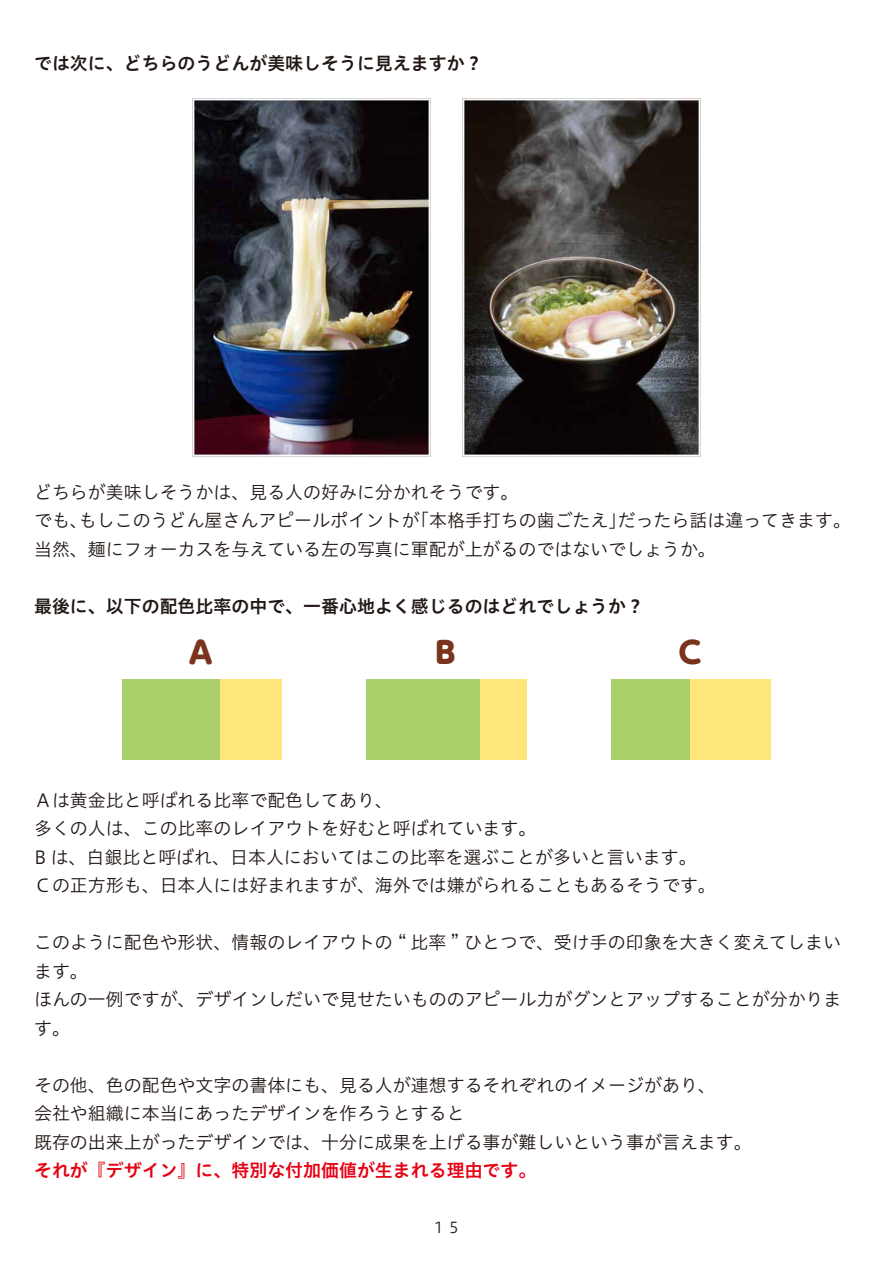
<style>
.page{position:relative;width:893px;height:1263px;background:#fff}
.page>*{position:absolute;margin:0;border:0;box-sizing:border-box;transform-origin:0 0}
.t1{font:800 30px "UD Shin M Go Pro";color:#7a341e}
.t2{font:18px/28.5px "Hiragino UD Sans Std W3";color:#221815}
.t3{font:18px "Hiragino UD Sans Std W6";color:#221815}
.t4{font:18px "Hiragino UD Sans Std W6";color:#e60012}
.t5{font:15px "Hiragino UD Sans Std W3";color:#221815}
</style>
<div class="page">
<img style="left:193px;top:99px;width:238px;height:357px">
<img style="left:462px;top:99px;width:238px;height:357px">
<div style="left:122px;top:679px;width:113px;height:81px;background:#a9d06b"></div>
<div style="left:220px;top:679px;width:62px;height:81px;background:#ffe67a"></div>
<div style="left:367px;top:679px;width:113px;height:81px;background:#a9d06b"></div>
<div style="left:480px;top:679px;width:46px;height:81px;background:#ffe67a"></div>
<div style="left:611px;top:679px;width:114px;height:81px;background:#a9d06b"></div>
<div style="left:690px;top:679px;width:81px;height:81px;background:#ffe67a"></div>
<p class="t3" style="left:34px;top:50px;width:450px">では次に、どちらのうどんが美味しそうに見えますか？</p>
<p class="t2" style="left:34px;top:477px;width:818px">どちらが美味しそうかは、見る人の好みに分かれそうです。<br>でも、もしこのうどん屋さんアピールポイントが「本格手打ちの歯ごたえ」だったら話は違ってきます。当然、麺にフォーカスを与えている左の写真に軍配が上がるのではないでしょうか。</p>
<p class="t3" style="left:34px;top:592px;width:612px">最後に、以下の配色比率の中で、一番心地よく感じるのはどれでしょうか？</p>
<h1 class="t1" style="left:189px;top:628px;width:25px">A</h1>
<h1 class="t1" style="left:435px;top:628px;width:23px">B</h1>
<h1 class="t1" style="left:678px;top:628px;width:25px">C</h1>
<p class="t2" style="left:34px;top:785px;width:683px">Ａは黄金比と呼ばれる比率で配色してあり、<br>多くの人は、この比率のレイアウトを好むと呼ばれています。<br>B は、白銀比と呼ばれ、日本人においてはこの比率を選ぶことが多いと言います。Ｃの正方形も、日本人には好まれますが、海外では嫌がられることもあるそうです。</p>
<p class="t2" style="left:34px;top:927px;width:809px">このように配色や形状、情報のレイアウトの “ 比率 ” ひとつで、受け手の印象を大きく変えてしまいます。<br>ほんの一例ですが、デザインしだいで見せたいもののアピール力がグンとアップすることが分かります。</p>
<p class="t2" style="left:34px;top:1070px;width:719px">その他、色の配色や文字の書体にも、見る人が連想するそれぞれのイメージがあり、<br>会社や組織に本当にあったデザインを作ろうとすると<br>既存の出来上がったデザインでは、十分に成果を上げる事が難しいという事が言えます。</p>
<p class="t4" style="left:34px;top:1157px;width:504px">それが『デザイン』に、特別な付加価値が生まれる理由です。</p>
<p class="t5" style="left:432px;top:1215px;width:31px">１５</p>
</div>
